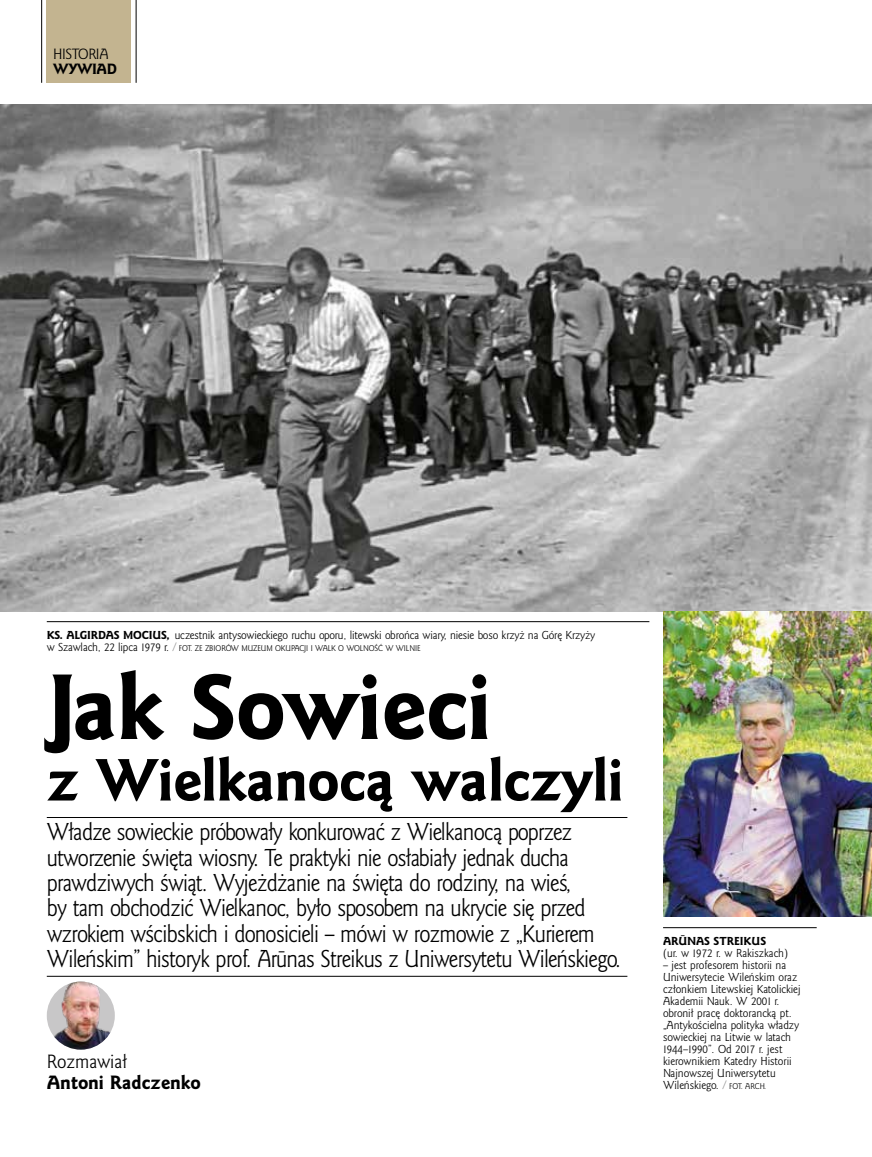
<style>
.page{position:relative;width:872px;height:1157px;background:#fff}
.page>*{position:absolute;margin:0;border:0;box-sizing:border-box;transform-origin:0 0}
.t1{font:84px "Goldy EFN Heavy";letter-spacing:-.01em;color:#000}
.t2{font:54px "Goldy EFN Heavy";letter-spacing:-.01em;color:#000}
.t3{font:22.2px/25.3px "Goldy EFN";letter-spacing:-.03em;color:#000;scale:.93 1}
.t4{font:17.4px "Goldy EFN Heavy";color:#000}
.t5{font:17.4px "Goldy EFN";color:#000}
.t6{font:13.5px "Goldy EFN";letter-spacing:-.03em;color:#000}
.t7{font:13.5px "Goldy EFN Heavy";letter-spacing:-.03em;color:#000}
.t8{font:10.5px/12px "Goldy EFN";color:#000}
.t9{font:10.5px "Goldy EFN Heavy";color:#000}
.t10{font:7.5px "Goldy EFN";letter-spacing:-.01em;color:#000}
.s1{font-family:"Goldy EFN Heavy"}
.s2{font-size:10.5px}
.s3{font-size:10.5px;color:#878787}
.s4{color:#878787}
.s5{font-size:7.5px}
</style>
<div class="page">
<hr style="left:47px;top:621px;width:602px;height:1px;background:#000">
<img style="left:0;top:104px;width:872px;height:507px">
<div style="left:47px;top:0;width:84px;height:83px;background:#c3b490"></div>
<hr style="left:136px;top:0;width:1px;height:83px;background:#000">
<hr style="left:41px;top:0;width:1px;height:83px;background:#000">
<hr style="left:47px;top:817px;width:580px;height:1px;background:#000">
<hr style="left:47px;top:976px;width:580px;height:1px;background:#000">
<img style="left:47px;top:981px;width:68px;height:68px;border-radius:34px">
<hr style="left:663px;top:927px;width:153px;height:1px;background:#000">
<img style="left:663px;top:611px;width:209px;height:306px">
<p class="t6" style="left:53px;top:46px;width:57px">HISTORIA</p>
<p class="t7" style="left:53px;top:61px;width:65px">WYWIAD</p>
<p class="t8" style="left:47px;top:629px;width:550px"><span class="s1">KS. ALGIRDAS MOCIUS,</span> uczestnik antysowieckiego ruchu oporu, litewski obrońca wiary, niesie boso krzyż na Górę Krzyży</p>
<p class="t10" style="left:47px;top:643px;width:375px"><span class="s2">w Szawlach, 22 lipca 1979 r.</span> <span class="s3">/</span> FOT. ZE ZBIORÓW MUZEUM OKUPACJI I WALK O WOLNOŚĆ W WILNIE</p>
<h1 class="t1" style="left:47px;top:654px;width:447px">Jak Sowieci</h1>
<h2 class="t2" style="left:47px;top:746px;width:578px">z Wielkanocą walczyli</h2>
<p class="t3" style="left:47px;top:820px;width:619px">Władze sowieckie próbowały konkurować z Wielkanocą poprzez utworzenie święta wiosny. Te praktyki nie osłabiały jednak ducha prawdziwych świąt. Wyjeżdżanie na święta do rodziny, na wieś,<br>by tam obchodzić Wielkanoc, było sposobem na ukrycie się przed wzrokiem wścibskich i donosicieli – mówi w rozmowie z „Kurierem Wileńskim” historyk prof. Arūnas Streikus z Uniwersytetu Wileńskiego.</p>
<h3 class="t5" style="left:47px;top:1050px;width:82px">Rozmawiał</h3>
<h3 class="t4" style="left:47px;top:1071px;width:156px">Antoni Radczenko</h3>
<p class="t9" style="left:663px;top:934px;width:105px">ARŪNAS STREIKUS</p>
<p class="t8" style="left:663px;top:947px;width:126px">(ur. w 1972 r. w Rakiszkach)</p>
<p class="t8" style="left:663px;top:959px;width:139px">– jest profesorem historii na<br>Uniwersytecie Wileńskim oraz członkiem Litewskiej Katolickiej<br>Akademii Nauk. W 2001 r. obronił pracę doktorancką pt. „Antykościelna polityka władzy sowieckiej na Litwie w latach<br>1944–1990”. Od 2017 r. jest kierownikiem Katedry Historii<br>Najnowszej Uniwersytetu<br>Wileńskiego. <span class="s4">/</span> <span class="s5">FOT. ARCH.</span></p>
</div>
